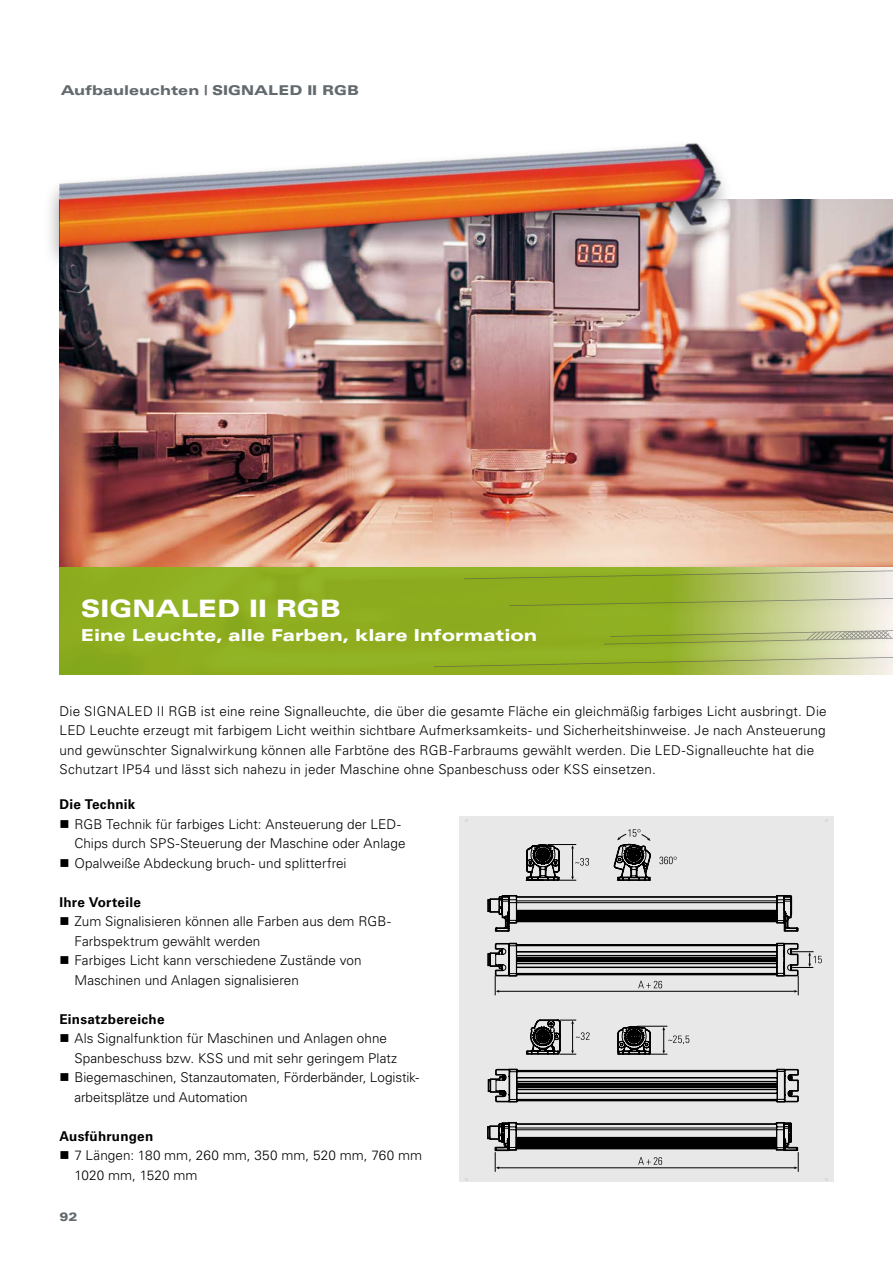
<style>
.page{position:relative;width:893px;height:1263px;background:#fff}
.page>*{position:absolute;margin:0;border:0;box-sizing:border-box;transform-origin:0 0}
.t1{font:900 expanded 24px "Univers LT Std";letter-spacing:-.005em;color:#fff}
.t2{font:900 expanded 16.5px "Univers LT Std";color:#fff}
.t3{font:300 13.5px/19.5px "Univers LT Std";letter-spacing:.01em;color:#000}
.t4{font:700 13.5px "Univers LT Std";letter-spacing:.015em;color:#000}
.t5{font:900 expanded 13.5px "Univers LT Std";color:#626a6e}
.t6{font:900 expanded 12px "Univers LT Std";color:#626a6e}
</style>
<div class="page">
<img style="left:60px;top:200px;width:833px;height:368px">
<svg style="left:60px;top:568px;width:833px;height:106px;background:#99b435"></svg>
<svg style="left:464px;top:570px;width:429px;height:9px;background:#a5b958"></svg>
<svg style="left:509px;top:598px;width:384px;height:8px;background:#a6b85c"></svg>
<svg style="left:434px;top:657px;width:459px;height:10px;background:#a5b954"></svg>
<svg style="left:604px;top:630px;width:289px;height:14px;background:#abb96b"></svg>
<div style="left:459px;top:816px;width:374px;height:366px;background:#e9e8e9"></div>
<svg style="left:488px;top:1020px;width:311px;height:152px"></svg>
<svg style="left:488px;top:829px;width:334px;height:166px"></svg>
<div style="left:43px;top:138px;width:692px;height:135px;background:#000;opacity:.4"></div>
<img style="left:59px;top:138px;width:674px;height:178px">
<p class="t5" style="left:61px;top:82px;width:300px">Aufbauleuchten | SIGNALED II RGB</p>
<h1 class="t1" style="left:81px;top:594px;width:262px">SIGNALED II RGB</h1>
<p class="t2" style="left:81px;top:625px;width:458px">Eine Leuchte, alle Farben, klare Information</p>
<p class="t3" style="left:60px;top:701px;width:769px">Die SIGNALED II RGB ist eine reine Signalleuchte, die über die gesamte Fläche ein gleichmäßig farbiges Licht ausbringt. Die LED Leuchte erzeugt mit farbigem Licht weithin sichtbare Aufmerksamkeits- und Sicherheitshinweise. Je nach Ansteuerung und gewünschter Signalwirkung können alle Farbtöne des RGB-Farbraums gewählt werden. Die LED-Signalleuchte hat die Schutzart IP54 und lässt sich nahezu in jeder Maschine ohne Spanbeschuss oder KSS einsetzen.</p>
<p class="t4" style="left:60px;top:796px;width:77px">Die Technik</p>
<p class="t3" style="left:74px;top:814px;width:333px">RGB Technik für farbiges Licht: Ansteuerung der LED-<br>Chips durch SPS-Steuerung der Maschine oder Anlage<br>Opalweiße Abdeckung bruch- und splitterfrei</p>
<p class="t4" style="left:60px;top:894px;width:83px">Ihre Vorteile</p>
<p class="t3" style="left:74px;top:912px;width:318px">Zum Signalisieren können alle Farben aus dem RGB-Farbspektrum gewählt werden<br>Farbiges Licht kann verschiedene Zustände von Maschinen und Anlagen signalisieren</p>
<p class="t4" style="left:60px;top:1011px;width:107px">Einsatzbereiche</p>
<p class="t3" style="left:74px;top:1029px;width:346px">Als Signalfunktion für Maschinen und Anlagen ohne Spanbeschuss bzw. KSS und mit sehr geringem Platz Biegemaschinen, Stanzautomaten, Förderbänder, Logistik&shy;arbeitsplätze und Automation</p>
<p class="t4" style="left:59px;top:1128px;width:95px">Ausführungen</p>
<p class="t3" style="left:74px;top:1146px;width:349px">7 Längen: 180 mm, 260 mm, 350 mm, 520 mm, 760 mm<br>1020 mm, 1520 mm</p>
<p class="t6" style="left:60px;top:1209px;width:19px">92</p>
</div>
